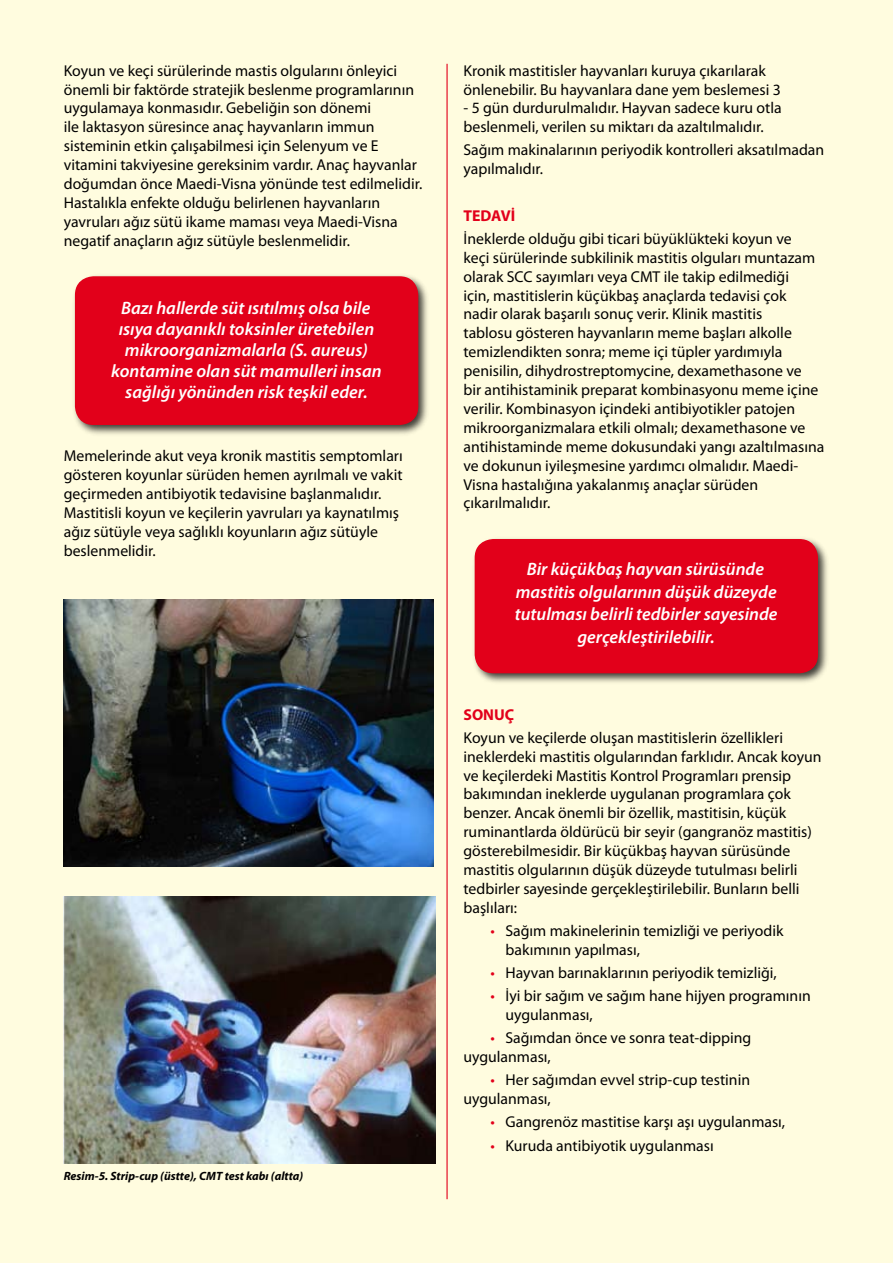
<style>
.page{position:relative;width:893px;height:1263px;background:#fffcdf}
.page>*{position:absolute;margin:0;border:0;box-sizing:border-box;transform-origin:0 0}
.t1{font:italic 600 18px/21px "Myriad Pro";color:#fff;text-align:center}
.t2{font:15.75px/18.9px "Myriad Pro";color:#000}
.t3{font:700 15.75px "Myriad Pro";color:#e2001a}
.t4{font:italic 700 12px "Myriad Pro";color:#000}
.s1{color:#e2001a}
</style>
<div class="page">
<div style="left:71px;top:272px;width:360px;height:166px;background:#000;opacity:.75"></div>
<div style="left:76px;top:277px;width:342px;height:147px;background:#e2001a;border-radius:18px"></div>
<div style="left:75px;top:276px;width:343px;height:149px;border:2px solid #e2001a;border-radius:18px"></div>
<img style="left:64px;top:600px;width:370px;height:266px">
<img style="left:64px;top:897px;width:371px;height:266px">
<div style="left:471px;top:535px;width:360px;height:151px;background:#000;opacity:.75"></div>
<div style="left:475px;top:540px;width:342px;height:132px;background:#e2001a;border-radius:18px"></div>
<div style="left:475px;top:539px;width:343px;height:134px;border:2px solid #e2001a;border-radius:18px"></div>
<hr style="left:446px;top:64px;width:2px;height:1135px;background:#e2001a">
<p class="t2" style="left:64px;top:61px;width:360px">Koyun ve keçi sürülerinde mastis olgularını önleyici önemli bir faktörde stratejik beslenme programlarının uygulamaya konmasıdır. Gebeliğin son dönemi<br>ile laktasyon süresince anaç hayvanların immun sisteminin etkin çalışabilmesi için Selenyum ve E vitamini takviyesine gereksinim vardır. Anaç hayvanlar doğumdan önce Maedi-Visna yönünde test edilmelidir.<br>Hastalıkla enfekte olduğu belirlenen hayvanların yavruları ağız sütü ikame maması veya Maedi-Visna negatif anaçların ağız sütüyle beslenmelidir.</p>
<p class="t1" style="left:111px;top:297px;width:272px">Bazı hallerde süt ısıtılmış olsa bile ısıya dayanıklı toksinler üretebilen mikroorganizmalarla (S. aureus) kontamine olan süt mamulleri insan sağlığı yönünden risk teşkil eder.</p>
<p class="t2" style="left:64px;top:446px;width:341px">Memelerinde akut veya kronik mastitis semptomları gösteren koyunlar sürüden hemen ayrılmalı ve vakit geçirmeden antibiyotik tedavisine başlanmalıdır.<br>Mastitisli koyun ve keçilerin yavruları ya kaynatılmış ağız sütüyle veya sağlıklı koyunların ağız sütüyle beslenmelidir.</p>
<p class="t4" style="left:64px;top:1168px;width:241px">Resim-5. Strip-cup (üstte), CMT test kabı (altta)</p>
<p class="t2" style="left:463px;top:61px;width:319px">Kronik mastitisler hayvanları kuruya çıkarılarak önlenebilir. Bu hayvanlara dane yem beslemesi 3</p>
<p class="t2" style="left:463px;top:98px;width:320px">- 5 gün durdurulmalıdır. Hayvan sadece kuru otla beslenmeli, verilen su miktarı da azaltılmalıdır.</p>
<p class="t2" style="left:463px;top:140px;width:362px">Sağım makinalarının periyodik kontrolleri aksatılmadan yapılmalıdır.</p>
<p class="t3" style="left:463px;top:205px;width:53px">TEDAVİ</p>
<p class="t2" style="left:463px;top:229px;width:362px">İneklerde olduğu gibi ticari büyüklükteki koyun ve<br>keçi sürülerinde subkilinik mastitis olguları muntazam olarak SCC sayımları veya CMT ile takip edilmediği<br>için, mastitislerin küçükbaş anaçlarda tedavisi çok nadir olarak başarılı sonuç verir. Klinik mastitis<br>tablosu gösteren hayvanların meme başları alkolle temizlendikten sonra; meme içi tüpler yardımıyla penisilin, dihydrostreptomycine, dexamethasone ve<br>bir antihistaminik preparat kombinasyonu meme içine verilir. Kombinasyon içindeki antibiyotikler patojen mikroorganizmalara etkili olmalı; dexamethasone ve antihistaminde meme dokusundaki yangı azaltılmasına ve dokunun iyileşmesine yardımcı olmalıdır. Maedi-Visna hastalığına yakalanmış anaçlar sürüden çıkarılmalıdır.</p>
<p class="t1" style="left:515px;top:557px;width:264px;line-height:22.5px">Bir küçükbaş hayvan sürüsünde mastitis olgularının düşük düzeyde tutulması belirli tedbirler sayesinde gerçekleştirilebilir.</p>
<p class="t3" style="left:463px;top:704px;width:51px">SONUÇ</p>
<p class="t2" style="left:463px;top:728px;width:360px">Koyun ve keçilerde oluşan mastitislerin özellikleri ineklerdeki mastitis olgularından farklıdır. Ancak koyun ve keçilerdeki Mastitis Kontrol Programları prensip bakımından ineklerde uygulanan programlara çok benzer. Ancak önemli bir özellik, mastitisin, küçük ruminantlarda öldürücü bir seyir (gangranöz mastitis) gösterebilmesidir. Bir küçükbaş hayvan sürüsünde mastitis olgularının düşük düzeyde tutulması belirli tedbirler sayesinde gerçekleştirilebilir. Bunların belli başlıları:</p>
<p class="t2" style="left:505px;top:921px;width:279px;text-indent:-15px"><span class="s1">•</span> Sağım makinelerinin temizliği ve periyodik bakımının yapılması,</p>
<p class="t2" style="left:490px;top:963px;width:288px"><span class="s1">•</span> Hayvan barınaklarının periyodik temizliği,</p>
<p class="t2" style="left:505px;top:986px;width:307px;text-indent:-15px"><span class="s1">•</span> İyi bir sağım ve sağım hane hijyen programının uygulanması,</p>
<p class="t2" style="left:463px;top:1028px;width:289px;text-indent:27px"><span class="s1">•</span> Sağımdan önce ve sonra teat-dipping uygulanması,</p>
<p class="t2" style="left:463px;top:1070px;width:288px;text-indent:27px"><span class="s1">•</span> Her sağımdan evvel strip-cup testinin uygulanması,</p>
<p class="t2" style="left:490px;top:1112px;width:296px"><span class="s1">•</span> Gangrenöz mastitise karşı aşı uygulanması,</p>
<p class="t2" style="left:490px;top:1135px;width:225px"><span class="s1">•</span> Kuruda antibiyotik uygulanması</p>
</div>
